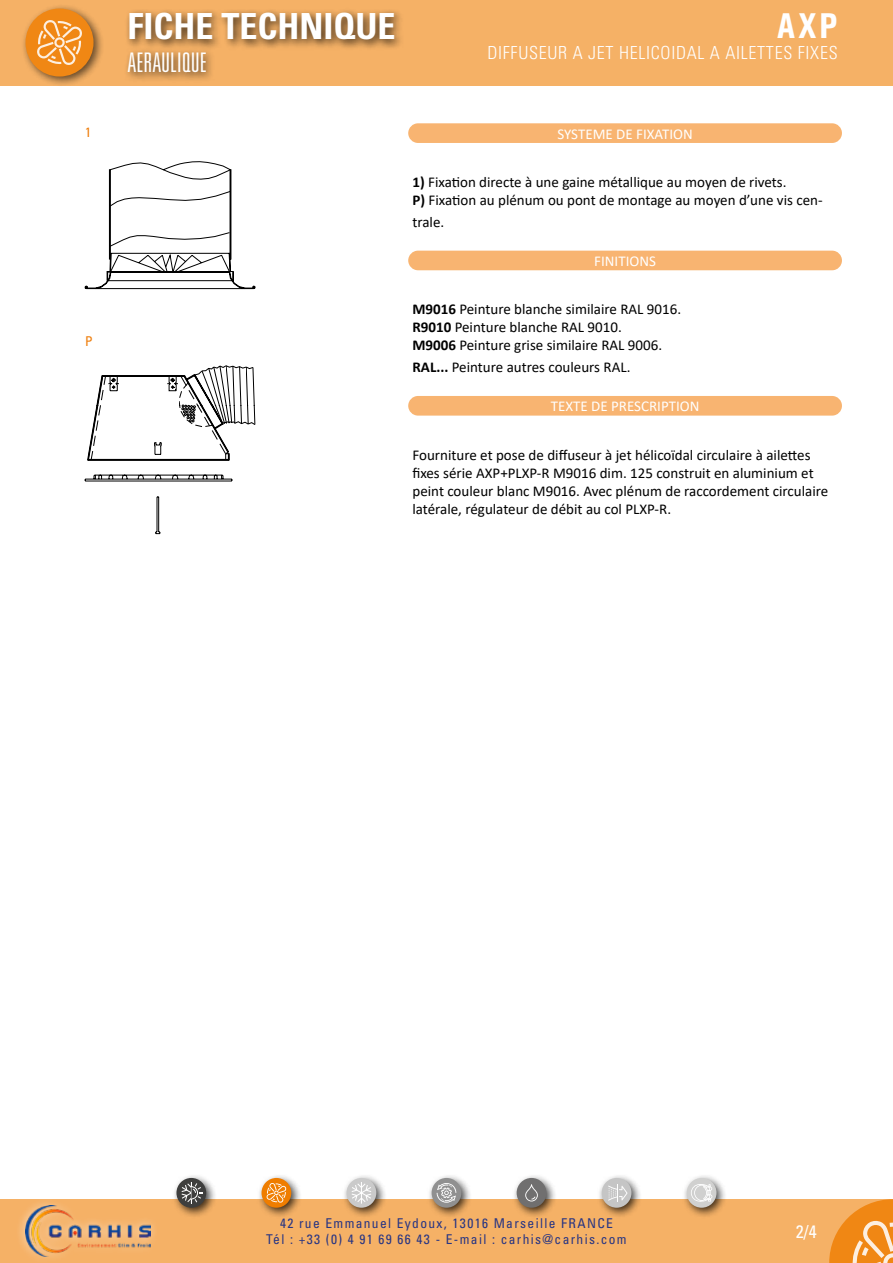
<style>
.page{position:relative;width:893px;height:1263px;background:#fff}
.page>*{position:absolute;margin:0;border:0;box-sizing:border-box;transform-origin:0 0}
.t1{font:700 condensed 36px "Univers LT Std";color:#fff}
.t2{font:700 36px "Univers Condensed";color:#fff}
.t3{font:300 ultra-condensed 27px "Univers LT Std";color:#fff}
.t4{font:300 condensed 18px "Univers LT Std";letter-spacing:.04em;color:#fff}
.t5{font:condensed 18px "Univers LT Std";color:#fff}
.t6{font:15px/18px "Calibri";color:#000}
.t7{font:15px "Calibri";color:#fff}
.t8{font:condensed 13.5px/16.2px "Univers LT Std";letter-spacing:.1em;color:#283583;text-align:center}
.t9{font:condensed 13.5px "Univers LT Std";color:#ee7d0b}
.s1{font-weight:700}
</style>
<div class="page">
<div style="left:0;top:0;width:893px;height:85px;background:#f5b166"></div>
<div style="left:21px;top:3px;width:83px;height:85px;background:#000;opacity:.75"></div>
<div style="left:26px;top:9px;width:68px;height:68px;background:#f08714;border-radius:50%"></div>
<svg style="left:37px;top:20px;width:45px;height:45px"></svg>
<div style="left:124px;top:8px;width:281px;height:75px;background:#000;opacity:.75"></div>
<div style="left:0;top:1199px;width:893px;height:64px;background:#f5b166"></div>
<div style="left:16px;top:1196px;width:144px;height:67px;background:#fff;opacity:.75"></div>
<img style="left:26px;top:1205px;width:125px;height:51px">
<div style="left:257px;top:1173px;width:45px;height:46px;background:#000;opacity:.75"></div>
<div style="left:261px;top:1178px;width:30px;height:30px;background:#ef7d00;border-radius:50%"></div>
<svg style="left:266px;top:1183px;width:20px;height:20px"></svg>
<hr style="left:892px;top:0;width:1px;height:85px;background:#ef7d00">
<div style="left:172px;top:1173px;width:45px;height:46px;background:#000;opacity:.75"></div>
<div style="left:176px;top:1178px;width:30px;height:30px;background:#3e3e3d;border-radius:50%"></div>
<svg style="left:182px;top:1182px;width:20px;height:21px"></svg>
<div style="left:512px;top:1173px;width:45px;height:46px;background:#000;opacity:.75"></div>
<div style="left:517px;top:1178px;width:29px;height:30px;background:#706f6f;border-radius:50%"></div>
<svg style="left:525px;top:1184px;width:13px;height:17px"></svg>
<div style="left:597px;top:1173px;width:45px;height:46px;background:#000;opacity:.75"></div>
<div style="left:602px;top:1178px;width:29px;height:30px;background:#c5c5c5;border-radius:50%"></div>
<svg style="left:608px;top:1184px;width:19px;height:17px"></svg>
<div style="left:342px;top:1173px;width:45px;height:46px;background:#000;opacity:.75"></div>
<div style="left:347px;top:1178px;width:29px;height:30px;background:#cacaca;border-radius:50%"></div>
<svg style="left:352px;top:1182px;width:19px;height:21px"></svg>
<div style="left:427px;top:1173px;width:45px;height:46px;background:#000;opacity:.75"></div>
<div style="left:432px;top:1178px;width:29px;height:30px;background:#909090;border-radius:50%"></div>
<svg style="left:437px;top:1183px;width:19px;height:20px"></svg>
<div style="left:682px;top:1173px;width:45px;height:46px;background:#000;opacity:.75"></div>
<div style="left:687px;top:1178px;width:29px;height:30px;background:#d0d0cf;border-radius:50%"></div>
<svg style="left:691px;top:1184px;width:21px;height:17px"></svg>
<svg style="left:829px;top:1199px;width:64px;height:64px"></svg>
<svg style="left:85px;top:161px;width:170px;height:128px"></svg>
<svg style="left:85px;top:475px;width:147px;height:59px"></svg>
<svg style="left:88px;top:366px;width:167px;height:94px"></svg>
<div style="left:88px;top:459px;width:141px;height:1px;border:1px solid #000"></div>
<div style="left:408px;top:123px;width:434px;height:20px;background:#f8b471;border-radius:10px"></div>
<div style="left:408px;top:251px;width:434px;height:19px;background:#f8b471;border-radius:10px"></div>
<div style="left:408px;top:396px;width:434px;height:20px;background:#f8b471;border-radius:10px"></div>
<p class="t9" style="left:85px;top:124px;width:7px">1</p>
<p class="t9" style="left:85px;top:332px;width:9px">P</p>
<h1 class="t1" style="left:128px;top:4px;width:270px">FICHE TECHNIQUE</h1>
<h2 class="t3" style="left:128px;top:48px;width:81px">AERAULIQUE</h2>
<h1 class="t2" style="left:776px;top:3px;width:63px">AXP</h1>
<p class="t4" style="left:487px;top:42px;width:352px">DIFFUSEUR A JET HELICOIDAL A AILETTES FIXES</p>
<p class="t7" style="left:557px;top:123px;width:137px">SYSTEME DE FIXATION</p>
<p class="t6" style="left:412px;top:173px;width:412px"><span class="s1">1)</span> Fixation directe à une gaine métallique au moyen de rivets.<br><span class="s1">P)</span> Fixation au plénum ou pont de montage au moyen d’une vis cen-</p>
<p class="t6" style="left:412px;top:212px;width:33px">trale.</p>
<p class="t7" style="left:594px;top:251px;width:63px">FINITIONS</p>
<p class="t6" style="left:412px;top:300px;width:270px"><span class="s1">M9016</span> Peinture blanche similaire RAL 9016.<br><span class="s1">R9010</span> Peinture blanche RAL 9010.<br><span class="s1">M9006</span> Peinture grise similaire RAL 9006.</p>
<p class="t6" style="left:412px;top:357px;width:219px"><span class="s1">RAL...</span> Peinture autres couleurs RAL.</p>
<p class="t7" style="left:551px;top:396px;width:150px">TEXTE DE PRESCRIPTION</p>
<p class="t6" style="left:412px;top:445px;width:417px">Fourniture et pose de diffuseur à jet hélicoïdal circulaire à ailettes fixes série AXP+PLXP-R M9016 dim. 125 construit en aluminium et peint couleur blanc M9016. Avec plénum de raccordement circulaire latérale, régulateur de débit au col PLXP-R.</p>
<p class="t8" style="left:266px;top:1215px;width:362px">42 rue Emmanuel Eydoux, 13016 Marseille FRANCE<br>Tél : +33 (0) 4 91 69 66 43 - E-mail : carhis@carhis.com</p>
<p class="t5" style="left:796px;top:1220px;width:22px">2/4</p>
</div>
